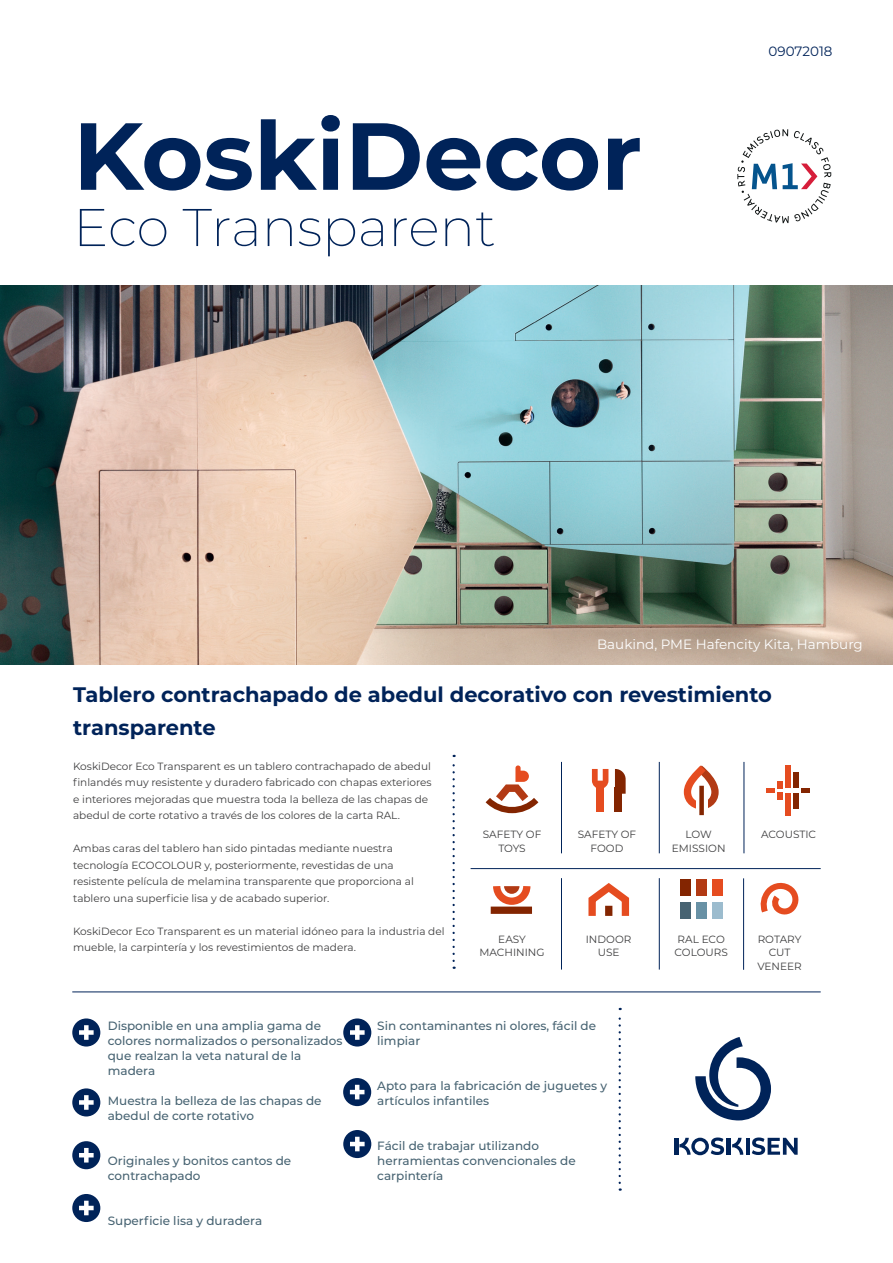
<style>
.page{position:relative;width:893px;height:1263px;background:#fff}
.page>*{position:absolute;margin:0;border:0;box-sizing:border-box;transform-origin:0 0}
.t1{font:700 94.95px "Montserrat";color:#002359}
.t2{font:200 52.95px "Montserrat";color:#002359}
.t3{font:700 21px/33px "Montserrat";color:#002359}
.t4{font:13.5px "Montserrat";color:#fff}
.t5{font:13.5px "Montserrat";color:#002359}
.t6{font:500 12px/15px "Montserrat";color:#476372}
.t7{font:10.5px/13.5px "Montserrat";color:#3e3e3f;text-align:center}
</style>
<div class="page">
<img style="left:0;top:286px;width:893px;height:378px">
<hr style="left:746px;top:1138px;width:3px;height:17px;background:#002359">
<hr style="left:674px;top:1138px;width:4px;height:17px;background:#002359">
<hr style="left:727px;top:1138px;width:4px;height:17px;background:#002359">
<svg style="left:752px;top:1137px;width:46px;height:18px"></svg>
<svg style="left:679px;top:1137px;width:45px;height:18px"></svg>
<svg style="left:732px;top:1138px;width:11px;height:17px"></svg>
<svg style="left:695px;top:1037px;width:76px;height:83px"></svg>
<svg style="left:79px;top:1095px;width:20px;height:20px"></svg>
<svg style="left:452px;top:755px;width:3px;height:214px"></svg>
<svg style="left:619px;top:1008px;width:2px;height:183px"></svg>
<div style="left:72px;top:1018px;width:28px;height:28px;background:#002359;border-radius:50%"></div>
<div style="left:84px;top:1025px;width:5px;height:15px;background:#fff"></div>
<div style="left:79px;top:1030px;width:15px;height:5px;background:#fff"></div>
<div style="left:343px;top:1018px;width:28px;height:28px;background:#002359;border-radius:50%"></div>
<div style="left:355px;top:1025px;width:5px;height:15px;background:#fff"></div>
<div style="left:350px;top:1030px;width:15px;height:5px;background:#fff"></div>
<div style="left:72px;top:1088px;width:28px;height:28px;background:#002359;border-radius:50%"></div>
<div style="left:84px;top:1095px;width:5px;height:15px;background:#fff"></div>
<div style="left:79px;top:1100px;width:15px;height:5px;background:#fff"></div>
<svg style="left:343px;top:1078px;width:28px;height:28px"></svg>
<hr style="left:355px;top:1085px;width:4px;height:14px;background:#fff">
<hr style="left:350px;top:1090px;width:14px;height:4px;background:#fff">
<div style="left:72px;top:1141px;width:28px;height:28px;background:#002359;border-radius:50%"></div>
<div style="left:84px;top:1148px;width:5px;height:14px;background:#fff"></div>
<hr style="left:79px;top:1153px;width:15px;height:4px;background:#fff">
<hr style="left:72px;top:991px;width:749px;height:1px;background:#002359">
<hr style="left:471px;top:868px;width:350px;height:1px;background:#002359">
<hr style="left:561px;top:878px;width:1px;height:91px;background:#002359">
<hr style="left:659px;top:878px;width:1px;height:91px;background:#002359">
<hr style="left:743px;top:878px;width:1px;height:92px;background:#002359">
<hr style="left:561px;top:762px;width:1px;height:91px;background:#002359">
<hr style="left:659px;top:762px;width:1px;height:91px;background:#002359">
<hr style="left:744px;top:762px;width:1px;height:91px;background:#002359">
<svg style="left:486px;top:765px;width:52px;height:48px"></svg>
<svg style="left:615px;top:769px;width:11px;height:25px"></svg>
<div style="left:615px;top:787px;width:7px;height:25px;background:#832501"></div>
<svg style="left:592px;top:769px;width:16px;height:20px"></svg>
<div style="left:597px;top:787px;width:7px;height:25px;background:#e54c20"></div>
<svg style="left:802px;top:788px;width:8px;height:4px"></svg>
<div style="left:785px;top:765px;width:6px;height:23px;background:#e54c20"></div>
<div style="left:793px;top:772px;width:6px;height:16px;background:#832501"></div>
<div style="left:785px;top:793px;width:6px;height:22px;background:#e54c20"></div>
<div style="left:793px;top:793px;width:6px;height:15px;background:#832501"></div>
<svg style="left:766px;top:781px;width:16px;height:19px"></svg>
<div style="left:491px;top:906px;width:41px;height:8px;background:#832501"></div>
<svg style="left:490px;top:886px;width:42px;height:22px"></svg>
<svg style="left:588px;top:883px;width:42px;height:33px"></svg>
<svg style="left:683px;top:765px;width:36px;height:44px"></svg>
<div style="left:696px;top:798px;width:11px;height:13px;background:#fff"></div>
<div style="left:699px;top:786px;width:5px;height:29px;background:#832501"></div>
<div style="left:680px;top:880px;width:10px;height:16px;background:#832501"></div>
<div style="left:680px;top:902px;width:10px;height:17px;background:#476372"></div>
<div style="left:696px;top:880px;width:10px;height:16px;background:#b23a14"></div>
<div style="left:696px;top:902px;width:10px;height:17px;background:#6891a5"></div>
<div style="left:712px;top:880px;width:11px;height:16px;background:#e54c20"></div>
<div style="left:712px;top:902px;width:11px;height:17px;background:#9cbcce"></div>
<svg style="left:761px;top:882px;width:38px;height:33px"></svg>
<div style="left:343px;top:1130px;width:28px;height:28px;background:#002359;border-radius:50%"></div>
<div style="left:355px;top:1137px;width:5px;height:14px;background:#fff"></div>
<hr style="left:350px;top:1142px;width:15px;height:4px;background:#fff">
<div style="left:72px;top:1194px;width:28px;height:28px;background:#002359;border-radius:50%"></div>
<div style="left:84px;top:1201px;width:5px;height:14px;background:#fff"></div>
<hr style="left:79px;top:1206px;width:15px;height:4px;background:#fff">
<svg style="left:737px;top:129px;width:94px;height:94px"></svg>
<h1 class="t1" style="left:73px;top:88px;width:570px">KoskiDecor</h1>
<h2 class="t2" style="left:73px;top:192px;width:424px">Eco Transparent</h2>
<p class="t5" style="left:768px;top:42px;width:65px">09072018</p>
<p class="t4" style="left:597px;top:635px;width:267px">Baukind, PME Hafencity Kita, Hamburg</p>
<h3 class="t3" style="left:73px;top:677px;width:700px">Tablero contrachapado de abedul decorativo con revestimiento transparente</h3>
<p class="t7" style="left:73px;top:758px;width:360px;line-height:16.5px;text-align:left">KoskiDecor Eco Transparent es un tablero contrachapado de abedul finlandés muy resistente y duradero fabricado con chapas exteriores e interiores mejoradas que muestra toda la belleza de las chapas de abedul de corte rotativo a través de los colores de la carta RAL.</p>
<p class="t7" style="left:73px;top:840px;width:342px;line-height:16.5px;text-align:left">Ambas caras del tablero han sido pintadas mediante nuestra tecnología ECOCOLOUR y, posteriormente, revestidas de una resistente película de melamina transparente que proporciona al tablero una superficie lisa y de acabado superior.</p>
<p class="t7" style="left:73px;top:922px;width:373px;line-height:16.5px;text-align:left">KoskiDecor Eco Transparent es un material idóneo para la industria del mueble, la carpintería y los revestimientos de madera.</p>
<p class="t7" style="left:483px;top:827px;width:60px">SAFETY OF<br>TOYS</p>
<p class="t7" style="left:578px;top:827px;width:60px">SAFETY OF<br>FOOD</p>
<p class="t7" style="left:761px;top:827px;width:57px">ACOUSTIC</p>
<p class="t7" style="left:672px;top:827px;width:55px">LOW<br>EMISSION</p>
<p class="t7" style="left:479px;top:932px;width:67px">EASY<br>MACHINING</p>
<p class="t7" style="left:586px;top:932px;width:47px">INDOOR<br>USE</p>
<p class="t7" style="left:674px;top:932px;width:55px;text-align:left">RAL ECO<br>COLOURS</p>
<p class="t7" style="left:757px;top:932px;width:46px">ROTARY<br>CUT<br>VENEER</p>
<p class="t6" style="left:108px;top:1018px;width:236px">Disponible en una amplia gama de colores normalizados o personalizados que realzan la veta natural de la madera</p>
<p class="t6" style="left:108px;top:1093px;width:215px">Muestra la belleza de las chapas de abedul de corte rotativo</p>
<p class="t6" style="left:108px;top:1153px;width:185px">Originales y bonitos cantos de contrachapado</p>
<p class="t6" style="left:108px;top:1213px;width:156px">Superficie lisa y duradera</p>
<p class="t6" style="left:377px;top:1018px;width:220px">Sin contaminantes ni olores, fácil de limpiar</p>
<p class="t6" style="left:377px;top:1078px;width:231px">Apto para la fabricación de juguetes y artículos infantiles</p>
<p class="t6" style="left:377px;top:1138px;width:200px">Fácil de trabajar utilizando herramientas convencionales de carpintería</p>
</div>
